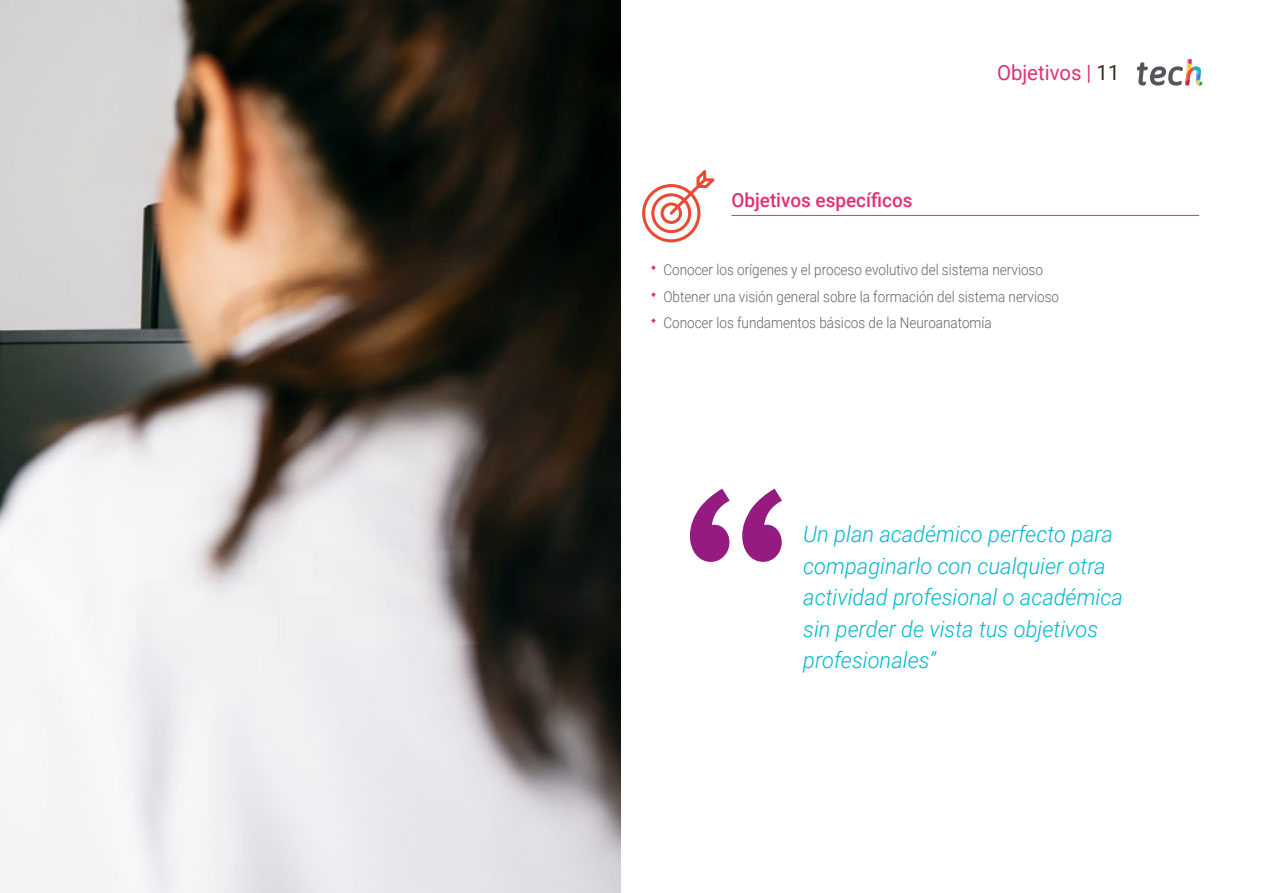
<style>
.page{position:relative;width:1263px;height:893px;background:#fff}
.page>*{position:absolute;margin:0;border:0;box-sizing:border-box;transform-origin:0 0}
.t1{font:italic 300 22.5px/31.5px "Roboto";color:#00b7d1}
.t2{font:21px "Roboto";color:#df3174}
.t3{font:500 19.5px "Roboto";color:#df3174}
.t4{font:300 15px/26.7px "Roboto";color:#61646a;scale:.9 1}
.s1{color:#312e20}
</style>
<div class="page">
<img style="left:0;top:0;width:621px;height:893px">
<svg style="left:690px;top:489px;width:92px;height:73px"></svg>
<hr style="left:731px;top:215px;width:468px;height:1px;background:#df3174">
<svg style="left:642px;top:170px;width:72px;height:72px"></svg>
<svg style="left:1137px;top:59px;width:65px;height:27px"></svg>
<h3 class="t3" style="left:731px;top:187px;width:183px">Objetivos específicos</h3>
<h2 class="t2" style="left:997px;top:57px;width:124px">Objetivos | <span class="s1">11</span></h2>
<p class="t4" style="left:663px;top:256px;width:441px">Conocer los orígenes y el proceso evolutivo del sistema nervioso<br>Obtener una visión general sobre la formación del sistema nervioso<br>Conocer los fundamentos básicos de la Neuroanatomía</p>
<h1 class="t1" style="left:803px;top:518px;width:321px">Un plan académico perfecto para compaginarlo con cualquier otra actividad profesional o académica sin perder de vista tus objetivos profesionales”</h1>
</div>
